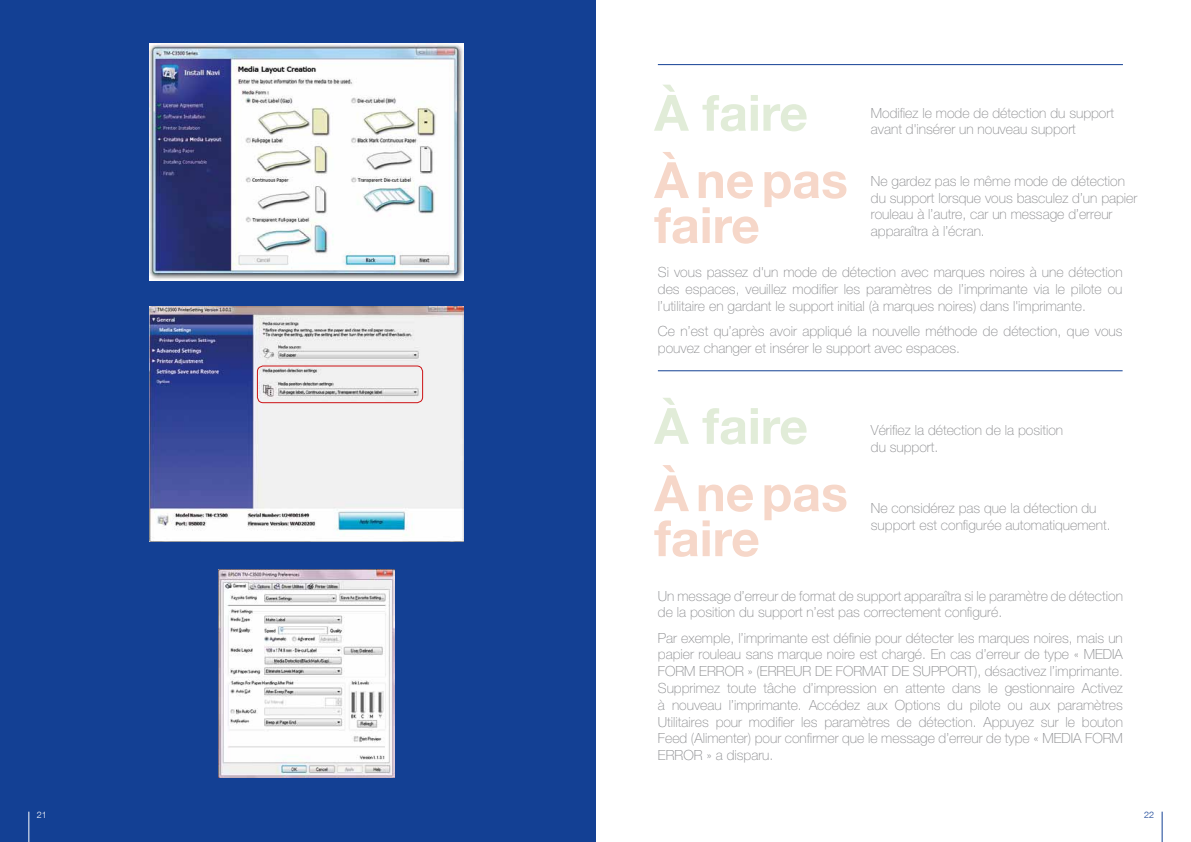
<style>
.page{position:relative;width:1191px;height:842px;background:#fff}
.page>*{position:absolute;margin:0;border:0;box-sizing:border-box;transform-origin:0 0}
.t1{font:700 50px/45px "Helvetica Neue LT Com";color:#f6d7c9}
.t2{font:700 50px "Helvetica Neue LT Com";color:#e1ecd8}
.t3{font:100 14px/16.8px "Helvetica Neue";color:#898a8d}
.t4{font:300 9px "Helvetica Neue LT Com";color:#fff}
.t5{font:300 9px "Helvetica Neue LT Com";color:#134094}
</style>
<div class="page">
<div style="left:0;top:0;width:595px;height:842px;background:#134094"></div>
<hr style="left:28px;top:812px;width:1px;height:30px;background:#fff">
<hr style="left:1161px;top:812px;width:1px;height:30px;background:#134094">
<hr style="left:658px;top:64px;width:465px;height:1px;background:#134094">
<hr style="left:658px;top:370px;width:464px;height:1px;background:#134094">
<img style="left:149px;top:44px;width:314px;height:236px">
<img style="left:149px;top:306px;width:314px;height:236px">
<div style="left:257px;top:366px;width:166px;height:37px;border:1px solid #cd1316;border-radius:6px"></div>
<img style="left:218px;top:570px;width:177px;height:207px">
<h1 class="t2" style="left:654px;top:81px;width:155px">À faire</h1>
<p class="t3" style="left:871px;top:104px;width:245px">Modifiez le mode de détection du support avant d'insérer un nouveau support</p>
<p class="t3" style="left:871px;top:172px;width:268px">Ne gardez pas le même mode de détection du support lorsque vous basculez d’un papier rouleau à l’autre, car un message d’erreur apparaîtra à l’écran.</p>
<p class="t3" style="left:658px;top:264px;width:466px;text-align:justify">Si vous passez d'un mode de détection avec marques noires à une détection des espaces, veuillez modifier les paramètres de l’imprimante via le pilote ou l’utilitaire en gardant le support initial (à marques noires) dans l'imprimante.</p>
<p class="t3" style="left:658px;top:323px;width:466px">Ce n’est qu’après avoir appliqué la nouvelle méthode de détection, que vous pouvez changer et insérer le support avec espaces.</p>
<h1 class="t1" style="left:654px;top:156px;width:195px">À ne pas faire</h1>
<h1 class="t2" style="left:654px;top:394px;width:155px">À faire</h1>
<h1 class="t1" style="left:654px;top:469px;width:195px">À ne pas faire</h1>
<p class="t3" style="left:871px;top:421px;width:194px">Vérifiez la détection de la position du support.</p>
<p class="t3" style="left:871px;top:499px;width:241px">Ne considérez pas que la détection du support est configurée automatiquement.</p>
<p class="t3" style="left:658px;top:587px;width:466px">Un message d’erreur de format de support apparaîtra si le paramètre de détection de la position du support n’est pas correctement configuré.</p>
<p class="t3" style="left:658px;top:629px;width:466px;text-align:justify">Par exemple, l’imprimante est définie pour détecter les marques noires, mais un papier rouleau sans marque noire est chargé. En cas d’erreur de type « MEDIA FORM ERROR » (ERREUR DE FORMAT DE SUPPORT), désactivez l’imprimante.<br>Supprimez toute tâche d’impression en attente dans le gestionnaire Activez à nouveau l’imprimante. Accédez aux Options du pilote ou aux paramètres Utilitaires pour modifier les paramètres de détection. Appuyez sur le bouton Feed (Alimenter) pour confirmer que le message d’erreur de type « MEDIA FORM ERROR » a disparu.</p>
<p class="t4" style="left:37px;top:809px;width:12px">21</p>
<p class="t5" style="left:1144px;top:809px;width:12px">22</p>
</div>
